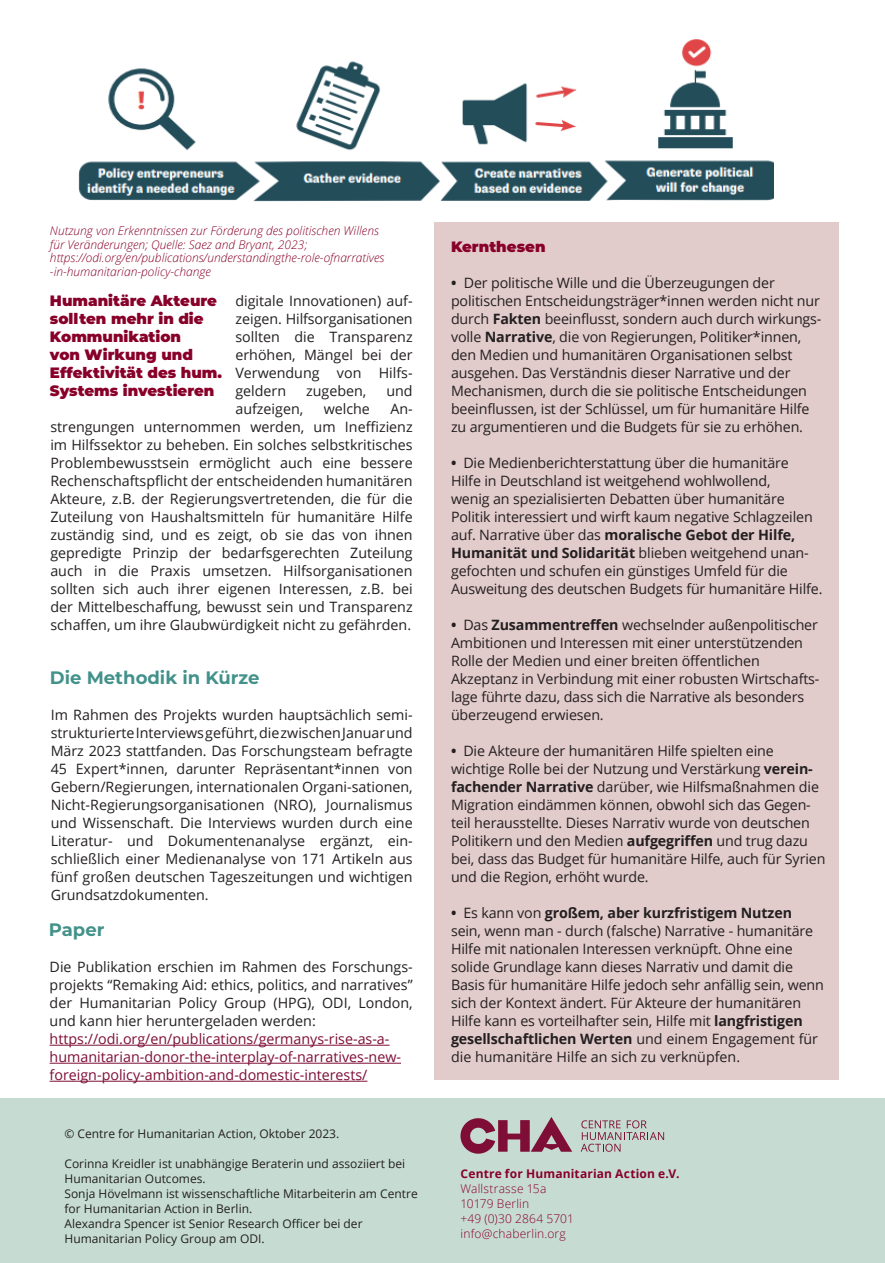
<style>
.page{position:relative;width:885px;height:1263px;background:#fff}
.page>*{position:absolute;margin:0;border:0;box-sizing:border-box;transform-origin:0 0}
.HEAD_14pt{font:700 18px "Montserrat";color:#42918a}
.Zitat_linksbündig{font:900 15px/18px "Montserrat";color:#880029}
.COPY_Flatter{font:14.25px/18px "Open Sans";letter-spacing:-.01em;color:#231f20}
.COPY_block{font:14.25px/18px "Open Sans";color:#231f20;text-align:justify}
.COPY_Flatter-2{font:12px/15px "Open Sans";color:#231f20}
.t1{font:italic 300 12px/13.5px "Open Sans";color:#880029}
.Fließtext_EN{font:300 12px "Open Sans";letter-spacing:.015em;color:#880029}
.Fließtext_EN-2{font:700 12px "Open Sans";letter-spacing:.015em;color:#880029}
.s1{color:#7e0e36}
.s2{font-weight:700}
</style>
<div class="page">
<div style="left:0;top:1098px;width:884px;height:165px;background:#c6dcd2"></div>
<svg style="left:460px;top:1117px;width:112px;height:37px"></svg>
<svg style="left:580px;top:1120px;width:84px;height:32px"></svg>
<div style="left:434px;top:222px;width:404px;height:858px;background:#e2cbcb"></div>
<hr style="left:50px;top:1045px;width:339px;height:1px;background:#7e0e36">
<hr style="left:50px;top:1063px;width:351px;height:1px;background:#7e0e36">
<hr style="left:50px;top:1081px;width:317px;height:1px;background:#7e0e36">
<img style="left:78px;top:39px;width:695px;height:163px">
<p class="t1" style="left:50px;top:224px;width:336px">Nutzung von Erkenntnissen zur Förderung des politischen Willens für Veränderungen; Quelle: Saez and Bryant, 2023; https://odi.org/en/publications/understandingthe-role-ofnarratives -in-humanitarian-policy-change</p>
<p class="Zitat_linksbündig" style="left:50px;top:291px;width:168px">Humanitäre Akteure sollten mehr in die<br>Kommunikation</p>
<p class="Zitat_linksbündig" style="left:50px;top:345px;width:174px">von Wirkung und<br>Effektivität des hum.<br>Systems investieren</p>
<p class="COPY_block" style="left:235px;top:291px;width:179px">digitale Innovationen) auf&shy;zeigen. Hilfsorganisationen sollten die Transparenz erhöhen, Mängel bei der Verwendung von Hilfs&shy;geldern</p>
<p class="COPY_block" style="left:306px;top:381px;width:62px">zugeben,</p>
<p class="COPY_block" style="left:386px;top:381px;width:28px">und</p>
<p class="COPY_block" style="left:235px;top:399px;width:69px">aufzeigen,</p>
<p class="COPY_block" style="left:323px;top:399px;width:48px">welche</p>
<p class="COPY_block" style="left:50px;top:399px;width:364px;text-indent:340px">An&shy;strengungen unternommen werden, um Ineffizienz im Hilfssektor zu beheben. Ein solches selbstkritisches Problembewusstsein ermöglicht auch eine bessere Rechenschaftspflicht der entscheidenden humanitären Akteure, z.B. der Regierungsvertretenden, die für die Zuteilung von Haushaltsmitteln für humanitäre Hilfe zuständig sind, und es zeigt, ob sie das von ihnen gepredigte Prinzip der bedarfsgerechten Zuteilung auch in die Praxis umsetzen. Hilfsorganisationen sollten sich auch ihrer eigenen Interessen, z.B. bei der Mittelbeschaffung, bewusst sein und Transparenz schaffen, um ihre Glaubwürdigkeit nicht zu gefährden.</p>
<p class="HEAD_14pt" style="left:50px;top:665px;width:211px">Die Methodik in Kürze</p>
<p class="COPY_block" style="left:51px;top:705px;width:363px">Im Rahmen des Projekts wurden hauptsächlich semi&shy;strukturierte Interviews geführt, die zwischen Januar und März 2023 stattfanden. Das Forschungsteam befragte 45 Expert*innen, darunter Repräsentant*innen von Gebern/Regierungen, internationalen Organi-sationen, Nicht-Regierungsorganisationen (NRO), Journalismus und Wissenschaft. Die Interviews wurden durch eine Literatur- und Dokumentenanalyse ergänzt, ein&shy;schließlich einer Medienanalyse von 171 Artikeln aus fünf großen deutschen Tageszeitungen und wichtigen Grundsatzdokumenten.</p>
<p class="HEAD_14pt" style="left:49px;top:917px;width:57px">Paper</p>
<p class="COPY_block" style="left:50px;top:957px;width:364px;text-align:left">Die Publikation erschien im Rahmen des Forschungs&shy;projekts “Remaking Aid: ethics, politics, and narratives” der Humanitarian Policy Group (HPG), ODI, London, und kann hier heruntergeladen werden: <span class="s1">https://odi.org/en/publications/germanys-rise-as-a&shy;humanitarian-donor-the-interplay-of-narratives-new&shy;foreign-policy-ambition-and-domestic-interests/</span></p>
<p class="Zitat_linksbündig" style="left:451px;top:237px;width:96px">Kernthesen</p>
<p class="COPY_Flatter" style="left:451px;top:273px;width:372px"><span class="s2">•</span> Der politische Wille und die Überzeugungen der politischen Entscheidungsträger*innen werden nicht nur durch <span class="s2">Fakten</span> beeinflusst, sondern auch durch wirkungs&shy;volle <span class="s2">Narrative</span>, die von Regierungen, Politiker*innen, den Medien und humanitären Organisationen selbst ausgehen. Das Verständnis dieser Narrative und der Mechanismen, durch die sie politische Entscheidungen beeinflussen, ist der Schlüssel, um für humanitäre Hilfe zu argumentieren und die Budgets für sie zu erhöhen.</p>
<p class="COPY_Flatter" style="left:451px;top:453px;width:373px"><span class="s2">•</span> Die Medienberichterstattung über die humanitäre<br>Hilfe in Deutschland ist weitgehend wohlwollend,<br>wenig an spezialisierten Debatten über humanitäre Politik interessiert und wirft kaum negative Schlagzeilen auf. Narrative über das <span class="s2">moralische Gebot der Hilfe, Humanität und Solidarität</span> blieben weitgehend unan&shy;gefochten und schufen ein günstiges Umfeld für die Ausweitung des deutschen Budgets für humanitäre Hilfe.</p>
<p class="COPY_Flatter" style="left:451px;top:615px;width:370px"><span class="s2">•</span> Das <span class="s2">Zusammentreffen</span> wechselnder außenpolitischer Ambitionen und Interessen mit einer unterstützenden Rolle der Medien und einer breiten öffentlichen Akzeptanz in Verbindung mit einer robusten Wirtschafts&shy;lage führte dazu, dass sich die Narrative als besonders überzeugend erwiesen.</p>
<p class="COPY_Flatter" style="left:451px;top:741px;width:376px"><span class="s2">•</span> Die Akteure der humanitären Hilfe spielten eine wichtige Rolle bei der Nutzung und Verstärkung <span class="s2">verein&shy;fachender Narrative</span> darüber, wie Hilfsmaßnahmen die Migration eindämmen können, obwohl sich das Gegen&shy;teil herausstellte. Dieses Narrativ wurde von deutschen Politikern und den Medien <span class="s2">aufgegriffen</span> und trug dazu bei, dass das Budget für humanitäre Hilfe, auch für Syrien und die Region, erhöht wurde.</p>
<p class="COPY_Flatter" style="left:451px;top:903px;width:374px"><span class="s2">•</span> Es kann von <span class="s2">großem, aber kurzfristigem Nutzen </span>sein, wenn man - durch (falsche) Narrative - humanitäre Hilfe mit nationalen Interessen verknüpft. Ohne eine solide Grundlage kann dieses Narrativ und damit die Basis für humanitäre Hilfe jedoch sehr anfällig sein, wenn sich der Kontext ändert. Für Akteure der humanitären Hilfe kann es vorteilhafter sein, Hilfe mit <span class="s2">langfristigen gesellschaftlichen Werten</span> und einem Engagement für die humanitäre Hilfe an sich zu verknüpfen.</p>
<p class="COPY_Flatter-2" style="left:64px;top:1125px;width:276px">© Centre for Humanitarian Action, Oktober 2023.</p>
<p class="COPY_Flatter-2" style="left:64px;top:1155px;width:355px">Corinna Kreidler ist unabhängige Beraterin und assoziiert bei Humanitarian Outcomes.<br>Sonja Hövelmann ist wissenschaftliche Mitarbeiterin am Centre for Humanitarian Action in Berlin.<br>Alexandra Spencer ist Senior Research Officer bei der Humanitarian Policy Group am ODI.</p>
<p class="Fließtext_EN-2" style="left:460px;top:1165px;width:220px">Centre for Humanitarian Action e.V.</p>
<p class="Fließtext_EN" style="left:460px;top:1180px;width:87px">Wallstrasse 15a</p>
<p class="Fließtext_EN" style="left:460px;top:1195px;width:70px">10179 Berlin</p>
<p class="Fließtext_EN" style="left:460px;top:1210px;width:115px">+49 (0)30 2864 5701</p>
<p class="Fließtext_EN" style="left:460px;top:1225px;width:107px">info@chaberlin.org</p>
</div>
